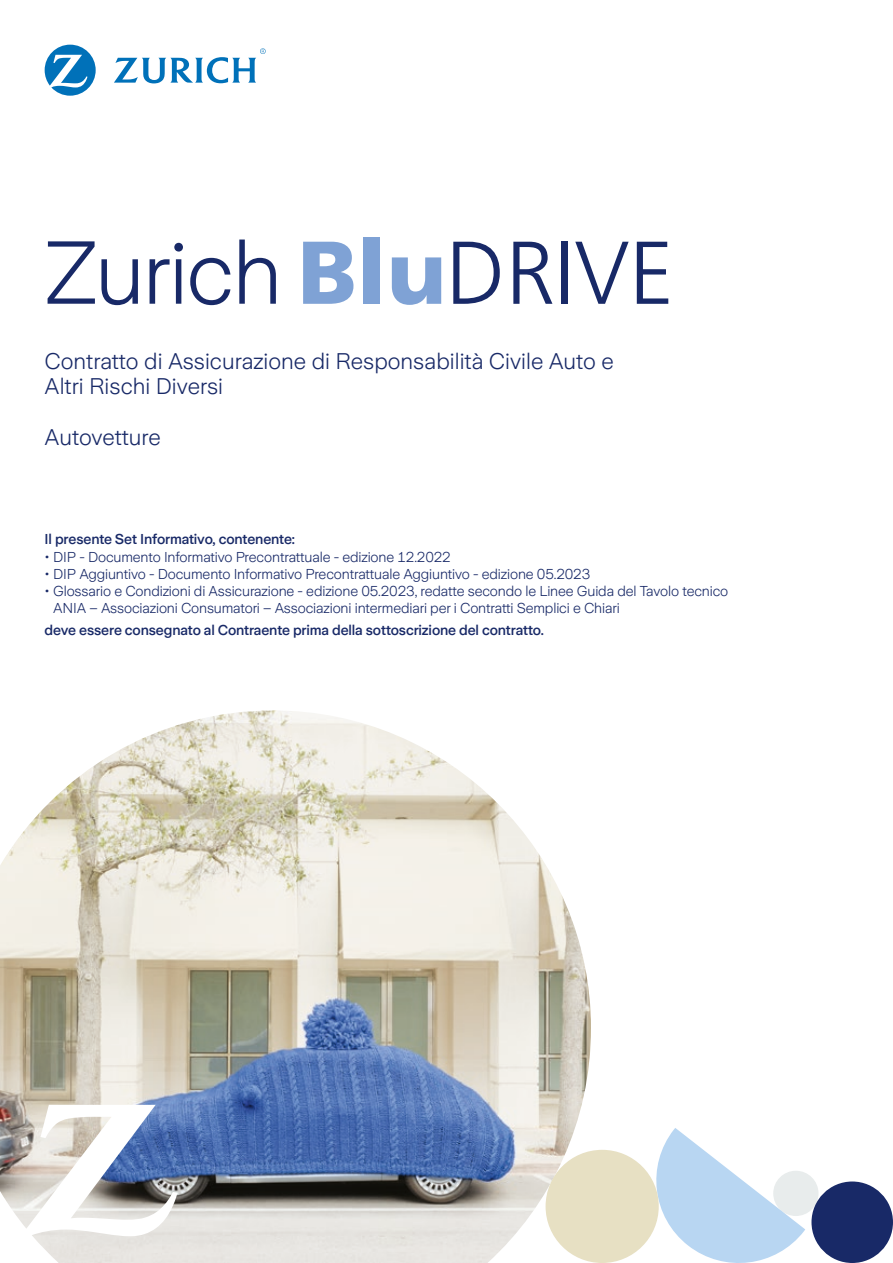
<style>
.page{position:relative;width:893px;height:1263px;background:#fff}
.page>*{position:absolute;margin:0;border:0;box-sizing:border-box;transform-origin:0 0}
.t1{font:300 88.5px "Zurich Sans";letter-spacing:-.02em;color:#182967}
.t2{font:300 22.5px/25.5px "Zurich Sans";color:#182967}
.t3{font:300 14.25px/17.2px "Zurich Sans";letter-spacing:-.01em;color:#182967}
.t4{font:500 14.25px "Zurich Sans";letter-spacing:-.01em;color:#182967}
</style>
<div class="page">
<img style="left:0;top:710px;width:591px;height:553px">
<div style="left:773px;top:1171px;width:45px;height:45px;background:#e8ecec;border-radius:50%"></div>
<svg style="left:648px;top:1128px;width:157px;height:135px"></svg>
<div style="left:546px;top:1150px;width:113px;height:113px;background:#e7e0c3;border-radius:50%"></div>
<div style="left:811px;top:1181px;width:82px;height:82px;background:#182967;border-radius:50%"></div>
<svg style="left:303px;top:242px;width:50px;height:62px"></svg>
<div style="left:364px;top:237px;width:16px;height:67px;background:#7fa2d5"></div>
<svg style="left:392px;top:257px;width:49px;height:48px"></svg>
<svg style="left:453px;top:242px;width:47px;height:62px"></svg>
<svg style="left:513px;top:242px;width:39px;height:62px"></svg>
<div style="left:562px;top:242px;width:6px;height:62px;background:#182967"></div>
<svg style="left:575px;top:242px;width:54px;height:62px"></svg>
<svg style="left:637px;top:242px;width:31px;height:62px"></svg>
<svg style="left:45px;top:45px;width:51px;height:51px"></svg>
<svg style="left:114px;top:48px;width:152px;height:35px"></svg>
<h1 class="t1" style="left:45px;top:225px;width:239px">Zurich</h1>
<h2 class="t2" style="left:45px;top:349px;width:571px">Contratto di Assicurazione di Responsabilità Civile Auto e<br>Altri Rischi Diversi</h2>
<h2 class="t2" style="left:45px;top:425px;width:118px">Autovetture</h2>
<p class="t4" style="left:45px;top:532px;width:252px">Il presente Set Informativo, contenente:</p>
<p class="t3" style="left:45px;top:548px;width:408px">• DIP - Documento Informativo Precontrattuale - edizione 12.2022</p>
<p class="t3" style="left:45px;top:565px;width:547px">• DIP Aggiuntivo - Documento Informativo Precontrattuale Aggiuntivo - edizione 05.2023</p>
<p class="t3" style="left:53px;top:583px;width:677px;text-indent:-9px">• Glossario e Condizioni di Assicurazione - edizione 05.2023, redatte secondo le Linee Guida del Tavolo tecnico<br>ANIA – Associazioni Consumatori – Associazioni intermediari per i Contratti Semplici e Chiari</p>
<p class="t4" style="left:45px;top:622px;width:501px">deve essere consegnato al Contraente prima della sottoscrizione del contratto.</p>
</div>
